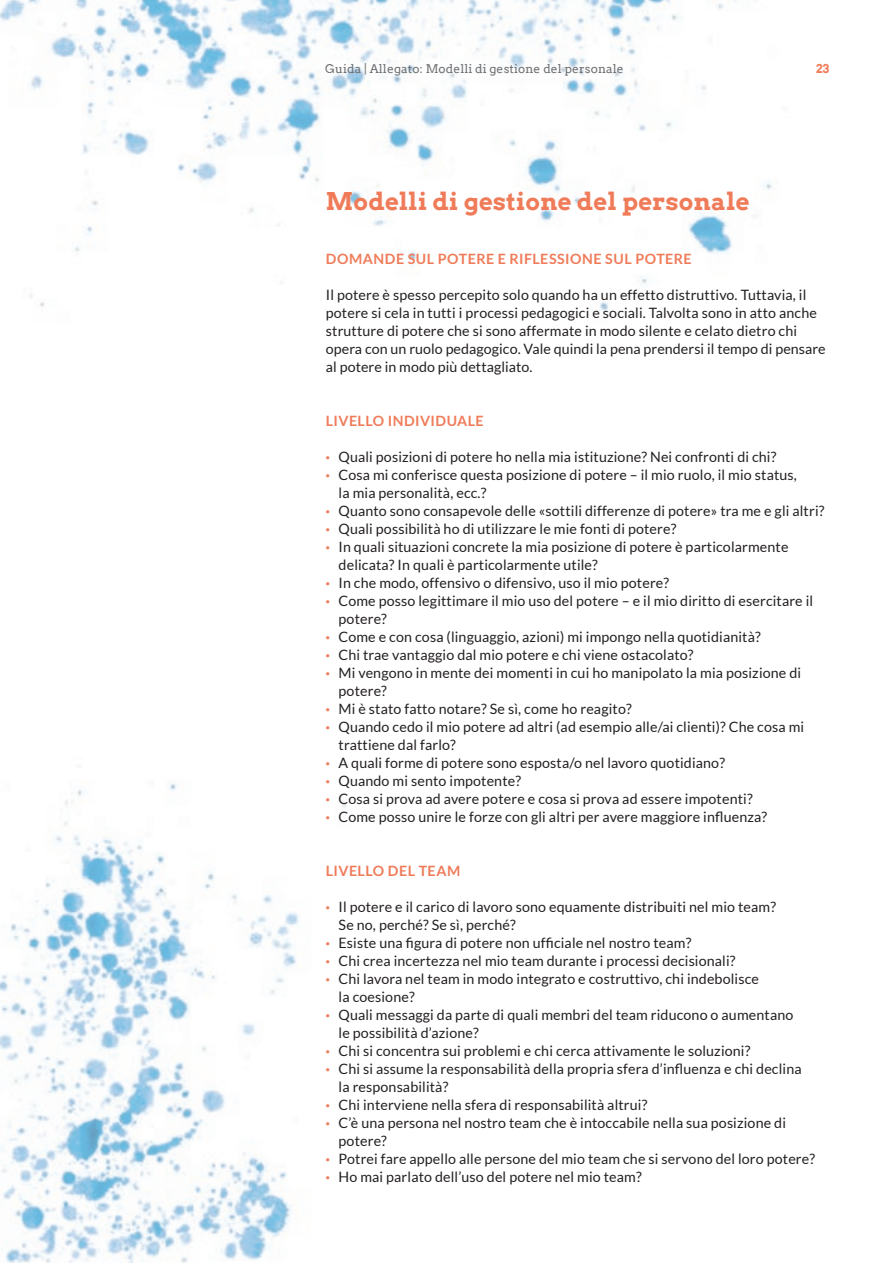
<style>
.page{position:relative;width:893px;height:1263px;background:#fff}
.page>*{position:absolute;margin:0;border:0;box-sizing:border-box;transform-origin:0 0}
.t1{font:700 24px "Arvo";letter-spacing:.01em;color:#f07b59}
.t2{font:14.25px/18px "Lato";letter-spacing:.01em;color:#231f20}
.t3{font:700 14.25px "Lato";letter-spacing:.03em;color:#f07b59}
.t4{font:12px "Arvo";letter-spacing:.01em;color:#6d6e71}
.t5{font:700 12px "Arvo";color:#f07b59}
.s1{font-weight:900;color:#f07b59}
</style>
<div class="page">
<img style="left:0;top:0;width:772px;height:311px">
<img style="left:0;top:783px;width:347px;height:480px">
<p class="t4" style="left:325px;top:63px;width:300px">Guida | Allegato: Modelli di gestione del personale</p>
<p class="t5" style="left:816px;top:63px;width:15px">23</p>
<h1 class="t1" style="left:326px;top:190px;width:425px">Modelli di gestione del personale</h1>
<p class="t3" style="left:326px;top:251px;width:367px">DOMANDE SUL POTERE E RIFLESSIONE SUL POTERE</p>
<p class="t2" style="left:326px;top:285px;width:501px">Il potere è spesso percepito solo quando ha un effetto distruttivo. Tuttavia, il potere si cela in tutti i processi pedagogici e sociali. Talvolta sono in atto anche strutture di potere che si sono affermate in modo silente e celato dietro chi opera con un ruolo pedagogico. Vale quindi la pena prendersi il tempo di pensare al potere in modo più dettagliato.</p>
<p class="t3" style="left:326px;top:413px;width:159px">LIVELLO INDIVIDUALE</p>
<p class="t2" style="left:326px;top:447px;width:452px"><span class="s1">·</span> Quali posizioni di potere ho nella mia istituzione? Nei confronti di chi?</p>
<p class="t2" style="left:326px;top:465px;width:473px"><span class="s1">·</span> Cosa mi conferisce questa posizione di potere – il mio ruolo, il mio status,</p>
<p class="t2" style="left:339px;top:484px;width:149px">la mia personalità, ecc.?</p>
<p class="t2" style="left:326px;top:502px;width:500px"><span class="s1">·</span> Quanto sono consapevole delle «sottili differenze di potere» tra me e gli altri?</p>
<p class="t2" style="left:326px;top:520px;width:352px"><span class="s1">·</span> Quali possibilità ho di utilizzare le mie fonti di potere?</p>
<p class="t2" style="left:326px;top:537px;width:464px"><span class="s1">·</span> In quali situazioni concrete la mia posizione di potere è particolarmente</p>
<p class="t2" style="left:339px;top:555px;width:261px">delicata? In quali è particolarmente utile?</p>
<p class="t2" style="left:326px;top:574px;width:345px"><span class="s1">·</span> In che modo, offensivo o difensivo, uso il mio potere?</p>
<p class="t2" style="left:326px;top:591px;width:489px"><span class="s1">·</span> Come posso legittimare il mio uso del potere – e il mio diritto di esercitare il</p>
<p class="t2" style="left:339px;top:610px;width:50px">potere?</p>
<p class="t2" style="left:326px;top:627px;width:436px"><span class="s1">·</span> Come e con cosa (linguaggio, azioni) mi impongo nella quotidianità?</p>
<p class="t2" style="left:326px;top:646px;width:369px"><span class="s1">·</span> Chi trae vantaggio dal mio potere e chi viene ostacolato?</p>
<p class="t2" style="left:326px;top:664px;width:477px"><span class="s1">·</span> Mi vengono in mente dei momenti in cui ho manipolato la mia posizione di</p>
<p class="t2" style="left:339px;top:682px;width:50px">potere?</p>
<p class="t2" style="left:326px;top:699px;width:307px"><span class="s1">·</span> Mi è stato fatto notare? Se sì, come ho reagito?</p>
<p class="t2" style="left:326px;top:718px;width:480px"><span class="s1">·</span> Quando cedo il mio potere ad altri (ad esempio alle/ai clienti)? Che cosa mi</p>
<p class="t2" style="left:339px;top:736px;width:119px">trattiene dal farlo?</p>
<p class="t2" style="left:326px;top:753px;width:401px"><span class="s1">·</span> A quali forme di potere sono esposta/o nel lavoro quotidiano?</p>
<p class="t2" style="left:326px;top:772px;width:197px"><span class="s1">·</span> Quando mi sento impotente?</p>
<p class="t2" style="left:326px;top:790px;width:428px"><span class="s1">·</span> Cosa si prova ad avere potere e cosa si prova ad essere impotenti?</p>
<p class="t2" style="left:326px;top:807px;width:443px"><span class="s1">·</span> Come posso unire le forze con gli altri per avere maggiore influenza?</p>
<p class="t3" style="left:326px;top:863px;width:136px">LIVELLO DEL TEAM</p>
<p class="t2" style="left:326px;top:897px;width:452px"><span class="s1">·</span> Il potere e il carico di lavoro sono equamente distribuiti nel mio team?</p>
<p class="t2" style="left:339px;top:916px;width:179px">Se no, perché? Se sì, perché?</p>
<p class="t2" style="left:326px;top:933px;width:367px"><span class="s1">·</span> Esiste una figura di potere non ufficiale nel nostro team?</p>
<p class="t2" style="left:326px;top:952px;width:411px"><span class="s1">·</span> Chi crea incertezza nel mio team durante i processi decisionali?</p>
<p class="t2" style="left:326px;top:970px;width:435px"><span class="s1">·</span> Chi lavora nel team in modo integrato e costruttivo, chi indebolisce</p>
<p class="t2" style="left:339px;top:988px;width:78px">la coesione?</p>
<p class="t2" style="left:326px;top:1005px;width:469px"><span class="s1">·</span> Quali messaggi da parte di quali membri del team riducono o aumentano</p>
<p class="t2" style="left:339px;top:1024px;width:142px">le possibilità d’azione?</p>
<p class="t2" style="left:326px;top:1042px;width:426px"><span class="s1">·</span> Chi si concentra sui problemi e chi cerca attivamente le soluzioni?</p>
<p class="t2" style="left:326px;top:1059px;width:477px"><span class="s1">·</span> Chi si assume la responsabilità della propria sfera d’influenza e chi declina</p>
<p class="t2" style="left:339px;top:1078px;width:111px">la responsabilità?</p>
<p class="t2" style="left:326px;top:1096px;width:323px"><span class="s1">·</span> Chi interviene nella sfera di responsabilità altrui?</p>
<p class="t2" style="left:326px;top:1113px;width:462px"><span class="s1">·</span> C’è una persona nel nostro team che è intoccabile nella sua posizione di</p>
<p class="t2" style="left:339px;top:1132px;width:50px">potere?</p>
<p class="t2" style="left:326px;top:1150px;width:491px"><span class="s1">·</span> Potrei fare appello alle persone del mio team che si servono del loro potere?</p>
<p class="t2" style="left:326px;top:1167px;width:317px"><span class="s1">·</span> Ho mai parlato dell’uso del potere nel mio team?</p>
</div>
